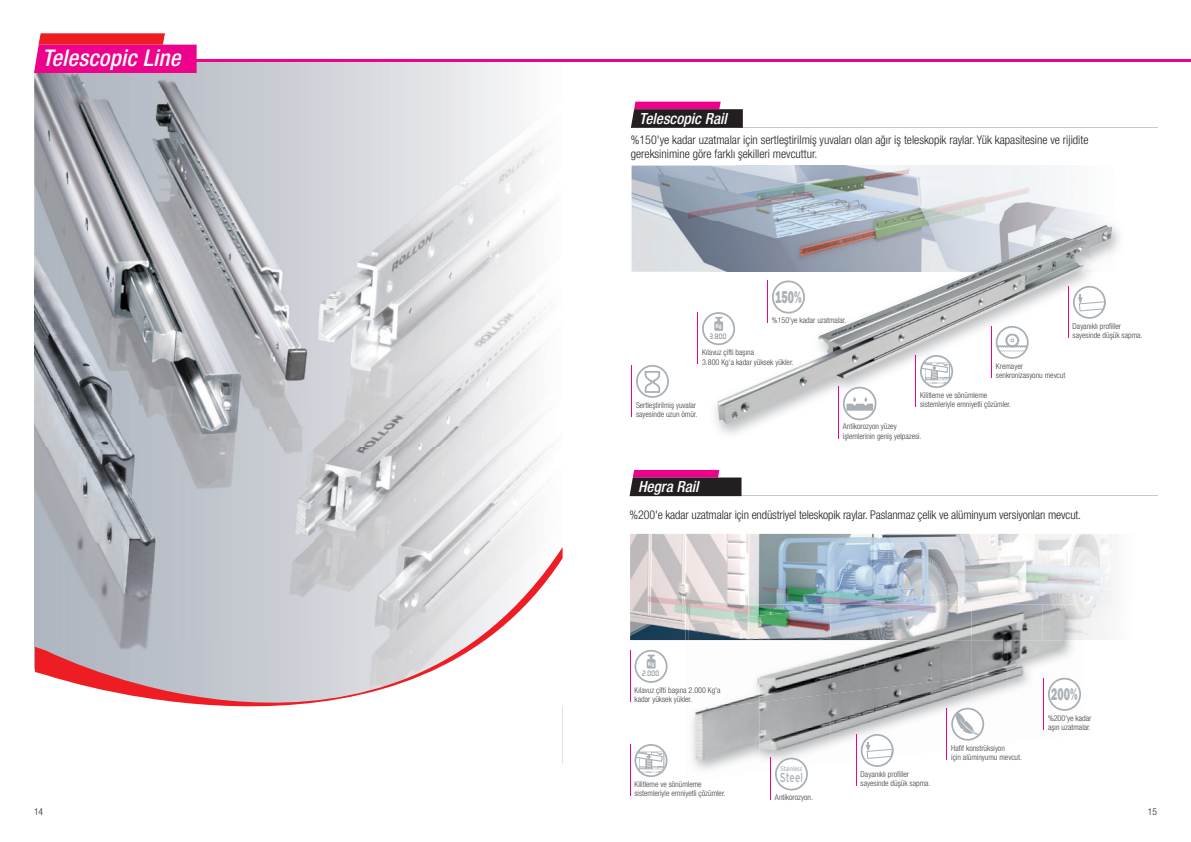
<style>
.page{position:relative;width:1191px;height:842px;background:#fff}
.page>*{position:absolute;margin:0;border:0;box-sizing:border-box;transform-origin:0 0}
.t1{font:italic 500 condensed 23px "Helvetica Neue LT Std";letter-spacing:.01em;color:#fff}
.t2{font:800 17.7px "Franklin Gothic";color:#a8b0b6;scale:.61 1}
.t3{font:italic 500 condensed 15.4px "Helvetica Neue LT Com";color:#fff}
.t4{font:13px "Interstate";letter-spacing:-.005em;color:#a8b0b6;scale:.75 1}
.t5{font:300 condensed 12px/14.4px "Helvetica Neue LT Com";color:#231f20}
.t6{font:300 condensed 9.5px "Helvetica Neue LT Com";color:#231f20}
.t7{font:italic 8.1px "LCD Reg";color:#7a7c7f}
.t8{font:300 condensed 8px/9.6px "Helvetica Neue LT Com";color:#3e3e3f}
.t9{font:7px "Interstate";letter-spacing:-.005em;color:#a8b0b6;scale:.75 1}
.t10{font:500 condensed 5.9px "Helvetica Neue LT Std";color:#fff}
</style>
<div class="page">
<hr style="left:736px;top:495px;width:421px;height:1px;background:#c7c8ca">
<hr style="left:738px;top:127px;width:420px;height:1px;background:#c7c8ca">
<svg style="left:631px;top:102px;width:112px;height:26px;background:#5f2c49"></svg>
<svg style="left:629px;top:470px;width:112px;height:26px;background:#612c4b"></svg>
<img style="left:630px;top:534px;width:447px;height:71px">
<img style="left:630px;top:604px;width:69px;height:36px">
<img style="left:631px;top:166px;width:105px;height:106px">
<img style="left:736px;top:166px;width:351px;height:55px">
<hr style="left:631px;top:365px;width:1px;height:52px;background:#ed028c">
<svg style="left:636px;top:365px;width:33px;height:33px"></svg>
<img style="left:710px;top:221px;width:412px;height:213px">
<img style="left:717px;top:225px;width:395px;height:199px">
<hr style="left:697px;top:312px;width:1px;height:52px;background:#ed028c">
<svg style="left:702px;top:312px;width:33px;height:33px"></svg>
<hr style="left:991px;top:326px;width:1px;height:52px;background:#ed028c">
<svg style="left:995px;top:326px;width:33px;height:33px"></svg>
<hr style="left:915px;top:355px;width:1px;height:52px;background:#ed028c">
<svg style="left:920px;top:355px;width:33px;height:33px"></svg>
<hr style="left:767px;top:280px;width:1px;height:43px;background:#ed028c">
<svg style="left:772px;top:280px;width:33px;height:34px"></svg>
<hr style="left:838px;top:387px;width:1px;height:52px;background:#ed028c">
<svg style="left:843px;top:387px;width:33px;height:33px"></svg>
<hr style="left:1068px;top:286px;width:1px;height:52px;background:#ed028c">
<svg style="left:1073px;top:286px;width:32px;height:33px"></svg>
<hr style="left:630px;top:744px;width:1px;height:52px;background:#ed028c">
<svg style="left:634px;top:744px;width:33px;height:33px"></svg>
<img style="left:689px;top:605px;width:141px;height:2px">
<svg style="left:1077px;top:534px;width:36px;height:106px"></svg>
<img style="left:854px;top:585px;width:163px;height:20px">
<img style="left:1017px;top:578px;width:66px;height:32px">
<img style="left:685px;top:624px;width:4px;height:16px">
<img style="left:732px;top:677px;width:27px;height:25px">
<img style="left:759px;top:658px;width:71px;height:36px">
<img style="left:830px;top:605px;width:70px;height:81px">
<img style="left:900px;top:605px;width:71px;height:81px">
<img style="left:971px;top:641px;width:36px;height:85px">
<img style="left:1007px;top:641px;width:66px;height:50px">
<img style="left:692px;top:702px;width:67px;height:68px">
<img style="left:759px;top:694px;width:71px;height:67px">
<img style="left:830px;top:686px;width:71px;height:69px">
<img style="left:901px;top:677px;width:71px;height:47px">
<img style="left:689px;top:640px;width:191px;height:1px">
<img style="left:880px;top:640px;width:193px;height:1px">
<img style="left:689px;top:607px;width:141px;height:33px">
<img style="left:971px;top:605px;width:106px;height:35px">
<svg style="left:815px;top:638px;width:15px;height:2px"></svg>
<hr style="left:630px;top:650px;width:1px;height:52px;background:#ed028c">
<svg style="left:634px;top:650px;width:33px;height:33px"></svg>
<hr style="left:946px;top:708px;width:1px;height:52px;background:#ed028c">
<hr style="left:1043px;top:678px;width:1px;height:52px;background:#ed028c">
<svg style="left:1048px;top:678px;width:33px;height:33px"></svg>
<hr style="left:770px;top:758px;width:1px;height:42px;background:#ed028c">
<svg style="left:775px;top:758px;width:33px;height:32px"></svg>
<hr style="left:856px;top:734px;width:1px;height:52px;background:#ed028c">
<svg style="left:860px;top:734px;width:33px;height:33px"></svg>
<svg style="left:951px;top:708px;width:33px;height:33px"></svg>
<img style="left:35px;top:61px;width:527px;height:486px">
<hr style="left:176px;top:59px;width:1015px;height:2px;background:#ed028c">
<svg style="left:34px;top:33px;width:163px;height:40px;background:#ee1e80"></svg>
<svg style="left:35px;top:547px;width:527px;height:160px"></svg>
<h1 class="t1" style="left:42px;top:44px;width:140px">Telescopic Line</h1>
<h3 class="t3" style="left:639px;top:109px;width:89px">Telescopic Rail</h3>
<h3 class="t5" style="left:631px;top:132px;width:459px">%150'ye kadar uzatmalar için sertleştirilmiş yuvaları olan ağır iş teleskopik raylar. Yük kapasitesine ve rijidite gereksinimine göre farklı şekilleri mevcuttur.</h3>
<p class="t10" style="left:715px;top:322px;width:8px">Kg</p>
<p class="t7" style="left:710px;top:332px;width:20px">3 .800</p>
<h2 class="t2" style="left:775px;top:286px;width:45px">150%</h2>
<p class="t8" style="left:772px;top:316px;width:76px">%150'ye kadar uzatmalar.</p>
<p class="t8" style="left:702px;top:347px;width:93px">Kılavuz çifti başına<br>3.800 Kg'a kadar yüksek yükler.</p>
<p class="t8" style="left:636px;top:400px;width:63px">Sertleştirilmiş yuvalar sayesinde uzun ömür.</p>
<p class="t8" style="left:1072px;top:321px;width:71px">Dayanıklı profiller sayesinde düşük sapma.</p>
<p class="t8" style="left:996px;top:361px;width:71px">Kremayer senkronizasyonu mevcut</p>
<p class="t8" style="left:920px;top:390px;width:93px">Kilitleme ve sönümleme sistemleriyle emniyetli çözümler.</p>
<h3 class="t3" style="left:638px;top:477px;width:62px">Hegra Rail</h3>
<p class="t8" style="left:843px;top:422px;width:80px">Antikorozyon yüzey işlemlerinin geniş yelpazesi.</p>
<h3 class="t5" style="left:629px;top:508px;width:453px">%200'e kadar uzatmalar için endüstriyel teleskopik raylar. Paslanmaz çelik ve alüminyum versiyonları mevcut.</h3>
<p class="t10" style="left:648px;top:660px;width:8px">Kg</p>
<p class="t7" style="left:642px;top:670px;width:20px">2.000</p>
<p class="t8" style="left:634px;top:685px;width:87px">Kılavuz çifti başına 2.000 Kg'a kadar yüksek yükler.</p>
<p class="t8" style="left:634px;top:779px;width:93px">Kilitleme ve sönümleme sistemleriyle emniyetli çözümler.</p>
<p class="t9" style="left:780px;top:764px;width:31px">Stainless</p>
<h3 class="t4" style="left:780px;top:770px;width:32px">Steel</h3>
<p class="t8" style="left:860px;top:769px;width:71px">Dayanıklı profiller sayesinde düşük sapma.</p>
<p class="t8" style="left:775px;top:793px;width:39px">Antikorozyon.</p>
<p class="t8" style="left:951px;top:743px;width:72px">Hafif konstrüksiyon<br>için alüminyumu mevcut.</p>
<h2 class="t2" style="left:1051px;top:683px;width:45px">200%</h2>
<p class="t8" style="left:1048px;top:713px;width:45px">%200'ye kadar aşırı uzatmalar.</p>
<p class="t6" style="left:34px;top:806px;width:11px">14</p>
<p class="t6" style="left:1147px;top:806px;width:11px">15</p>
</div>
